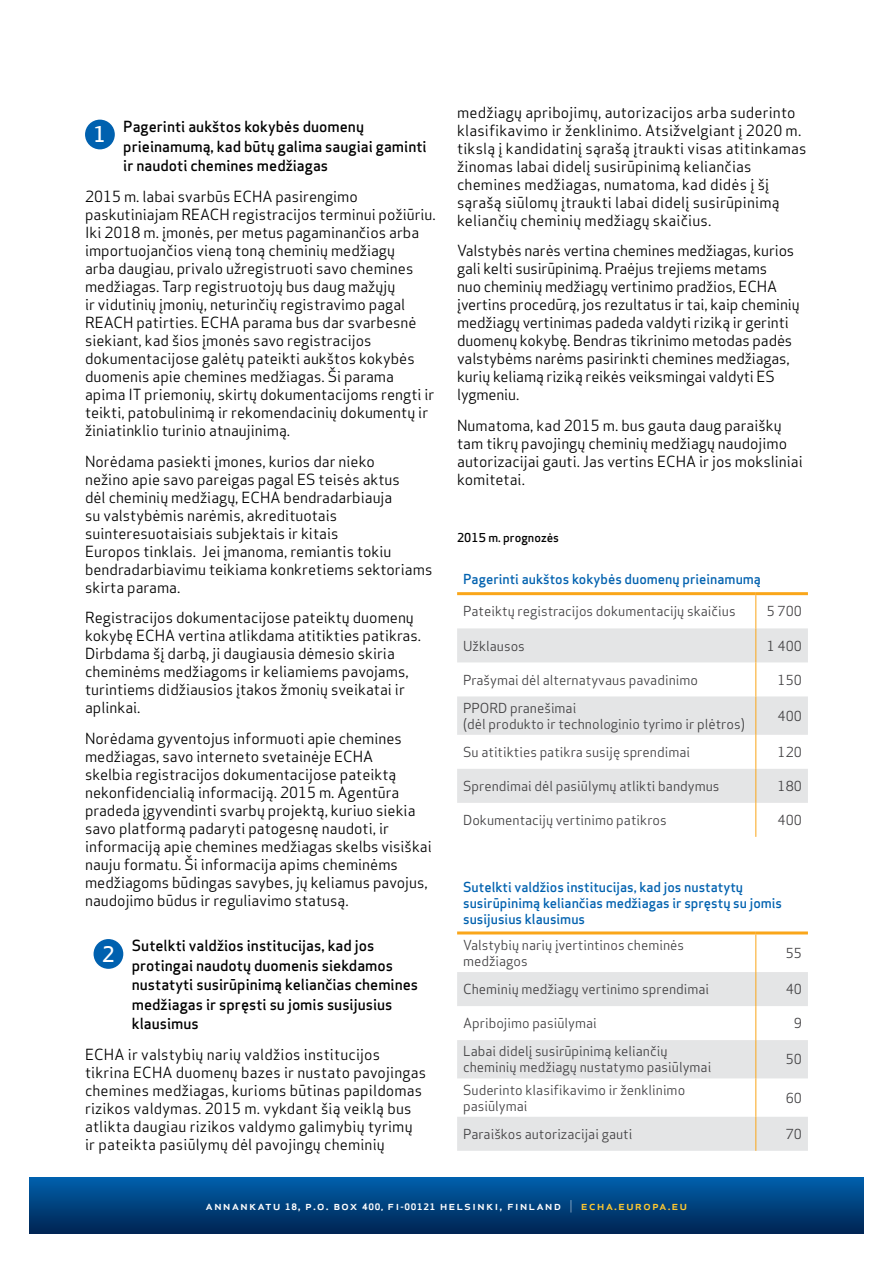
<style>
.page{position:relative;width:893px;height:1263px;background:#fff}
.page>*{position:absolute;margin:0;border:0;box-sizing:border-box;transform-origin:0 0}
.t1{font:500 21px "Apex Sans";color:#fff}
.t2{font:15px/18px "Apex Sans";color:#000}
.t3{font:500 15px/19.5px "Apex Sans";color:#000}
.t4{font:13.5px/16.2px "Apex Sans";color:#414042}
.t5{font:500 13.5px/16.2px "Apex Sans";color:#0061af}
.t6{font:500 12.15px "Apex Sans";letter-spacing:.075em;color:#fff;scale:1.08 1}
.t7{font:500 12px "Apex Sans";color:#000}
.s1{font-weight:700;font-size:8.7px}
.s2{font-weight:700;font-size:8.25px}
.s3{font-weight:300}
.s4{color:#ffc92f}
</style>
<div class="page">
<svg style="left:30px;top:1178px;width:833px;height:55px;background:#00417e"></svg>
<svg style="left:457px;top:628px;width:351px;height:175px;fill:#e4e5e6"></svg>
<hr style="left:457px;top:592px;width:299px;height:3px;background:#faa61a">
<hr style="left:756px;top:592px;width:52px;height:3px;background:#faa61a">
<hr style="left:756px;top:595px;width:1px;height:33px;background:#faa61a">
<hr style="left:756px;top:628px;width:1px;height:34px;background:#faa61a">
<hr style="left:756px;top:662px;width:1px;height:34px;background:#faa61a">
<hr style="left:756px;top:696px;width:1px;height:39px;background:#faa61a">
<hr style="left:756px;top:735px;width:1px;height:34px;background:#faa61a">
<hr style="left:756px;top:769px;width:1px;height:34px;background:#faa61a">
<hr style="left:756px;top:803px;width:1px;height:34px;background:#faa61a">
<svg style="left:457px;top:972px;width:351px;height:179px;fill:#e4e5e6"></svg>
<hr style="left:457px;top:931px;width:299px;height:3px;background:#faa61a">
<hr style="left:756px;top:931px;width:52px;height:3px;background:#faa61a">
<hr style="left:756px;top:934px;width:1px;height:38px;background:#faa61a">
<hr style="left:756px;top:972px;width:1px;height:34px;background:#faa61a">
<hr style="left:756px;top:1006px;width:1px;height:34px;background:#faa61a">
<hr style="left:756px;top:1040px;width:1px;height:38px;background:#faa61a">
<hr style="left:756px;top:1078px;width:1px;height:39px;background:#faa61a">
<hr style="left:756px;top:1117px;width:1px;height:34px;background:#faa61a">
<div style="left:85px;top:120px;width:30px;height:29px;background:#0061af;border-radius:50%"></div>
<div style="left:94px;top:939px;width:29px;height:30px;background:#0061af;border-radius:50%"></div>
<p class="t3" style="left:123px;top:115px;width:305px">Pagerinti aukštos kokybės duomenų prieinamumą, kad būtų galima saugiai gaminti ir naudoti chemines medžiagas</p>
<p class="t2" style="left:85px;top:186px;width:352px">2015 m. labai svarbūs ECHA pasirengimo paskutiniajam REACH registracijos terminui požiūriu.<br>Iki 2018 m. įmonės, per metus pagaminančios arba importuojančios vieną toną cheminių medžiagų<br>arba daugiau, privalo užregistruoti savo chemines medžiagas. Tarp registruotojų bus daug mažųjų<br>ir vidutinių įmonių, neturinčių registravimo pagal REACH patirties. ECHA parama bus dar svarbesnė siekiant, kad šios įmonės savo registracijos dokumentacijose galėtų pateikti aukštos kokybės duomenis apie chemines medžiagas. Ši parama apima IT priemonių, skirtų dokumentacijoms rengti ir teikti, patobulinimą ir rekomendacinių dokumentų ir žiniatinklio turinio atnaujinimą.</p>
<p class="t2" style="left:85px;top:451px;width:349px">Norėdama pasiekti įmones, kurios dar nieko<br>nežino apie savo pareigas pagal ES teisės aktus<br>dėl cheminių medžiagų, ECHA bendradarbiauja<br>su valstybėmis narėmis, akredituotais suinteresuotaisiais subjektais ir kitais<br>Europos tinklais. Jei įmanoma, remiantis tokiu bendradarbiavimu teikiama konkretiems sektoriams skirta parama.</p>
<p class="t2" style="left:85px;top:607px;width:338px">Registracijos dokumentacijose pateiktų duomenų kokybę ECHA vertina atlikdama atitikties patikras.<br>Dirbdama šį darbą, ji daugiausia dėmesio skiria cheminėms medžiagoms ir keliamiems pavojams, turintiems didžiausios įtakos žmonių sveikatai ir aplinkai.</p>
<p class="t2" style="left:85px;top:728px;width:348px">Norėdama gyventojus informuoti apie chemines medžiagas, savo interneto svetainėje ECHA<br>skelbia registracijos dokumentacijose pateiktą nekonfidencialią informaciją. 2015 m. Agentūra pradeda įgyvendinti svarbų projektą, kuriuo siekia savo platformą padaryti patogesnę naudoti, ir informaciją apie chemines medžiagas skelbs visiškai nauju formatu. Ši informacija apims cheminėms medžiagoms būdingas savybes, jų keliamus pavojus, naudojimo būdus ir reguliavimo statusą.</p>
<p class="t3" style="left:132px;top:934px;width:288px">Sutelkti valdžios institucijas, kad jos protingai naudotų duomenis siekdamos nustatyti susirūpinimą keliančias chemines medžiagas ir spręsti su jomis susijusius klausimus</p>
<p class="t2" style="left:85px;top:1044px;width:342px">ECHA ir valstybių narių valdžios institucijos tikrina ECHA duomenų bazes ir nustato pavojingas chemines medžiagas, kurioms būtinas papildomas rizikos valdymas. 2015 m. vykdant šią veiklą bus atlikta daugiau rizikos valdymo galimybių tyrimų ir pateikta pasiūlymų dėl pavojingų cheminių</p>
<h1 class="t1" style="left:94px;top:116px;width:14px">1</h1>
<h1 class="t1" style="left:102px;top:935px;width:14px">2</h1>
<p class="t2" style="left:457px;top:102px;width:351px">medžiagų apribojimų, autorizacijos arba suderinto klasifikavimo ir ženklinimo. Atsižvelgiant į 2020 m. tikslą į kandidatinį sąrašą įtraukti visas atitinkamas žinomas labai didelį susirūpinimą keliančias chemines medžiagas, numatoma, kad didės į šį sąrašą siūlomų įtraukti labai didelį susirūpinimą keliančių cheminių medžiagų skaičius.</p>
<p class="t2" style="left:457px;top:240px;width:344px">Valstybės narės vertina chemines medžiagas, kurios gali kelti susirūpinimą. Praėjus trejiems metams<br>nuo cheminių medžiagų vertinimo pradžios, ECHA įvertins procedūrą, jos rezultatus ir tai, kaip cheminių medžiagų vertinimas padeda valdyti riziką ir gerinti duomenų kokybę. Bendras tikrinimo metodas padės valstybėms narėms pasirinkti chemines medžiagas, kurių keliamą riziką reikės veiksmingai valdyti ES lygmeniu.</p>
<p class="t2" style="left:457px;top:415px;width:347px">Numatoma, kad 2015 m. bus gauta daug paraiškų tam tikrų pavojingų cheminių medžiagų naudojimo autorizacijai gauti. Jas vertins ECHA ir jos moksliniai komitetai.</p>
<p class="t7" style="left:457px;top:527px;width:103px">2015 m. prognozės</p>
<p class="t5" style="left:463px;top:569px;width:299px">Pagerinti aukštos kokybės duomenų prieinamumą</p>
<p class="t4" style="left:463px;top:602px;width:274px">Pateiktų registracijos dokumentacijų skaičius</p>
<p class="t4" style="left:767px;top:602px;width:37px">5 700</p>
<p class="t4" style="left:463px;top:636px;width:63px">Užklausos</p>
<p class="t4" style="left:767px;top:636px;width:37px">1 400</p>
<p class="t4" style="left:463px;top:670px;width:236px">Prašymai dėl alternatyvaus pavadinimo</p>
<p class="t4" style="left:778px;top:670px;width:26px">150</p>
<p class="t4" style="left:463px;top:698px;width:283px">PPORD pranešimai<br>(dėl produkto ir technologinio tyrimo ir plėtros)</p>
<p class="t4" style="left:778px;top:706px;width:26px">400</p>
<p class="t4" style="left:463px;top:742px;width:228px">Su atitikties patikra susiję sprendimai</p>
<p class="t4" style="left:778px;top:742px;width:26px">120</p>
<p class="t4" style="left:463px;top:776px;width:258px">Sprendimai dėl pasiūlymų atlikti bandymus</p>
<p class="t4" style="left:778px;top:776px;width:26px">180</p>
<p class="t4" style="left:463px;top:810px;width:205px">Dokumentacijų vertinimo patikros</p>
<p class="t4" style="left:778px;top:810px;width:26px">400</p>
<p class="t5" style="left:463px;top:877px;width:321px">Sutelkti valdžios institucijas, kad jos nustatytų susirūpinimą keliančias medžiagas ir spręstų su jomis susijusius klausimus</p>
<p class="t4" style="left:463px;top:935px;width:222px">Valstybių narių įvertintinos cheminės medžiagos</p>
<p class="t4" style="left:786px;top:944px;width:18px">55</p>
<p class="t4" style="left:463px;top:980px;width:248px">Cheminių medžiagų vertinimo sprendimai</p>
<p class="t4" style="left:786px;top:980px;width:18px">40</p>
<p class="t4" style="left:463px;top:1014px;width:135px">Apribojimo pasiūlymai</p>
<p class="t4" style="left:794px;top:1014px;width:10px">9</p>
<p class="t4" style="left:463px;top:1042px;width:250px">Labai didelį susirūpinimą keliančių cheminių medžiagų nustatymo pasiūlymai</p>
<p class="t4" style="left:786px;top:1050px;width:18px">50</p>
<p class="t4" style="left:463px;top:1080px;width:224px">Suderinto klasifikavimo ir ženklinimo pasiūlymai</p>
<p class="t4" style="left:786px;top:1088px;width:18px">60</p>
<p class="t4" style="left:463px;top:1124px;width:171px">Paraiškos autorizacijai gauti</p>
<p class="t4" style="left:786px;top:1124px;width:18px">70</p>
<p class="t6" style="left:206px;top:1195px;width:448px">annankatu <span class="s1">18</span>, p.o. box <span class="s1">400,</span> fi<span class="s2">-</span><span class="s1">00121</span> helsinki, finland <span class="s3">|</span> <span class="s4">echa.europa.eu</span></p>
</div>
